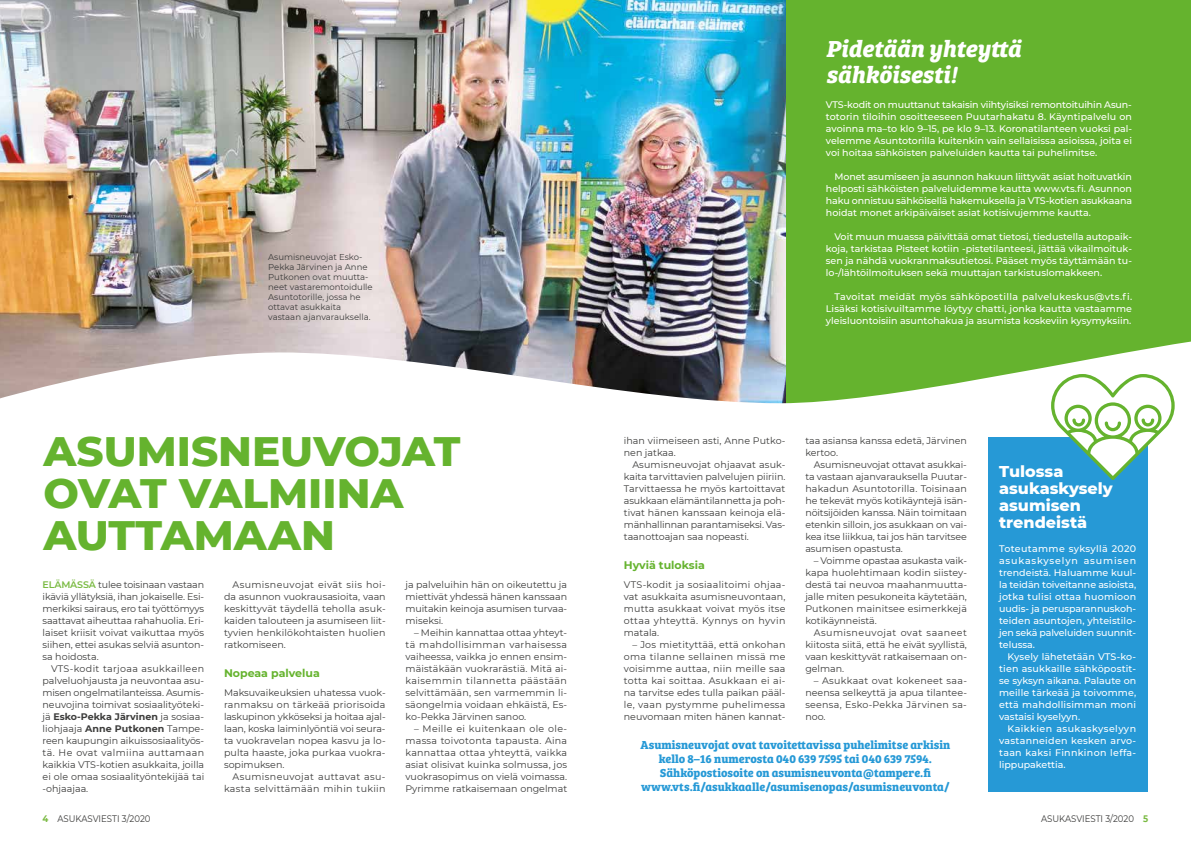
<style>
.page{position:relative;width:1191px;height:842px;background:#fff}
.page>*{position:absolute;margin:0;border:0;box-sizing:border-box;transform-origin:0 0}
.t1{font:800 42px/42px "Montserrat";color:#65b32e}
.t2{font:italic 700 24px/26px "Bree Serif";letter-spacing:-.005em;color:#fff}
.t3{font:800 16px/17px "Montserrat";color:#fff}
.t4{font:700 12px/14px "Bree Serif";color:#2699d6;text-align:center}
.t5{font:700 11px "Montserrat";color:#65b32e}
.t6{font:9.5px/12px "Montserrat";color:#3c3c3b;text-align:justify}
.t7{font:500 9.5px/12px "Montserrat";color:#fff;text-align:justify}
.t8{font:9.5px/12px "Montserrat";letter-spacing:.035em;color:#3c3c3b;text-align:right}
.t9{font:9.5px "Montserrat";color:#3c3c3b;scale:.9 1}
.t10{font:8.5px/10px "Montserrat";color:#3c3c3b}
.s1{font-weight:600;color:#7aba42}
.s2{font-weight:700}
.s3{font-weight:700;color:#7aba42}
</style>
<div class="page">
<div style="left:784px;top:0;width:407px;height:413px;background:#65b32e"></div>
<img style="left:0;top:0;width:785px;height:334px">
<svg style="left:0;top:334px;width:1191px;height:79px"></svg>
<div style="left:988px;top:437px;width:160px;height:354px;background:#2699d6"></div>
<svg style="left:1051px;top:374px;width:123px;height:106px"></svg>
<p class="t10" style="left:268px;top:251px;width:106px">Asumisneuvojat Esko-<br>Pekka Järvinen ja Anne<br>Putkonen ovat muutta&shy;neet vastaremontoidulle<br>Asuntotorille, jossa he ottavat asukkaita vastaan ajanvarauksella.</p>
<h2 class="t2" style="left:826px;top:33px;width:196px">Pidetään yhteyttä sähköisesti!</h2>
<p class="t7" style="left:826px;top:98px;width:308px">VTS-kodit on muuttanut takaisin viihtyisiksi remontoituihin Asun&shy;totorin tiloihin osoitteeseen Puutarhakatu 8. Käyntipalvelu on avoinna ma–to klo 9–15, pe klo 9–13. Koronatilanteen vuoksi pal&shy;velemme Asuntotorilla kuitenkin vain sellaisissa asioissa, joita ei voi hoitaa sähköisten palveluiden kautta tai puhelimitse.</p>
<p class="t7" style="left:826px;top:170px;width:308px;text-indent:9px">Monet asumiseen ja asunnon hakuun liittyvät asiat hoituvatkin helposti sähköisten palveluidemme kautta www.vts.fi. Asunnon haku onnistuu sähköisellä hakemuksella ja VTS-kotien asukkaana hoidat monet arkipäiväiset asiat kotisivujemme kautta.</p>
<p class="t7" style="left:826px;top:230px;width:308px;text-indent:9px">Voit muun muassa päivittää omat tietosi, tiedustella autopaik&shy;koja, tarkistaa Pisteet kotiin -pistetilanteesi, jättää vikailmoituk&shy;sen ja nähdä vuokranmaksutietosi. Pääset myös täyttämään tu&shy;lo-/lähtöilmoituksen sekä muuttajan tarkistuslomakkeen.</p>
<p class="t7" style="left:826px;top:290px;width:308px;text-indent:9px">Tavoitat meidät myös sähköpostilla palvelukeskus@vts.fi.<br>Lisäksi kotisivuiltamme löytyy chatti, jonka kautta vastaamme yleisluontoisiin asuntohakua ja asumista koskeviin kysymyksiin.</p>
<h1 class="t1" style="left:43px;top:427px;width:418px">ASUMISNEUVOJAT<br>OVAT VALMIINA<br>AUTTAMAAN</h1>
<p class="t6" style="left:624px;top:434px;width:163px">ihan viimeiseen asti, Anne Putko&shy;nen jatkaa.</p>
<p class="t6" style="left:805px;top:434px;width:163px">taa asiansa kanssa edetä, Järvinen kertoo.</p>
<p class="t6" style="left:805px;top:458px;width:163px;text-indent:9px">Asumisneuvojat ottavat asukkai&shy;ta vastaan ajanvarauksella Puutar&shy;hakadun Asuntotorilla. Toisinaan he tekevät myös kotikäyntejä isän&shy;nöitsijöiden kanssa. Näin toimitaan etenkin silloin, jos asukkaan on vai&shy;kea itse liikkua, tai jos hän tarvitsee asumisen opastusta.</p>
<p class="t6" style="left:805px;top:554px;width:163px;text-indent:9px">– Voimme opastaa asukasta vaik&shy;kapa huolehtimaan kodin siistey&shy;destä tai neuvoa maahanmuutta&shy;jalle miten pesukoneita käytetään, Putkonen mainitsee esimerkkejä kotikäynneistä.</p>
<p class="t6" style="left:805px;top:626px;width:163px;text-indent:9px">Asumisneuvojat ovat saaneet kiitosta siitä, että he eivät syyllistä, vaan keskittyvät ratkaisemaan on&shy;gelman.</p>
<p class="t6" style="left:805px;top:674px;width:163px;text-indent:9px">– Asukkaat ovat kokeneet saa&shy;neensa selkeyttä ja apua tilantee&shy;seensa, Esko-Pekka Järvinen sa&shy;noo.</p>
<p class="t6" style="left:624px;top:458px;width:163px;text-indent:9px">Asumisneuvojat ohjaavat asuk&shy;kaita tarvittavien palvelujen piiriin.<br>Tarvittaessa he myös kartoittavat asukkaan elämäntilannetta ja poh&shy;tivat hänen kanssaan keinoja elä&shy;mänhallinnan parantamiseksi. Vas&shy;taanottoajan saa nopeasti.</p>
<p class="t5" style="left:624px;top:557px;width:82px">Hyviä tuloksia</p>
<p class="t6" style="left:624px;top:578px;width:163px">VTS-kodit ja sosiaalitoimi ohjaa&shy;vat asukkaita asumisneuvontaan, mutta asukkaat voivat myös itse ottaa yhteyttä. Kynnys on hyvin matala.</p>
<p class="t6" style="left:624px;top:638px;width:163px;text-indent:9px">– Jos mietityttää, että onkohan oma tilanne sellainen missä me voisimme auttaa, niin meille saa totta kai soittaa. Asukkaan ei ai&shy;na tarvitse edes tulla paikan pääl&shy;le, vaan pystymme puhelimessa neuvomaan miten hänen kannat-</p>
<p class="t6" style="left:43px;top:578px;width:163px"><span class="s1">ELÄMÄSSÄ</span> tulee toisinaan vastaan ikäviä yllätyksiä, ihan jokaiselle. Esi&shy;merkiksi sairaus, ero tai työttömyys saattavat aiheuttaa rahahuolia. Eri&shy;laiset kriisit voivat vaikuttaa myös siihen, ettei asukas selviä asunton&shy;sa hoidosta.</p>
<p class="t6" style="left:43px;top:662px;width:163px;text-indent:9px">VTS-kodit tarjoaa asukkailleen palveluohjausta ja neuvontaa asu&shy;misen ongelmatilanteissa. Asumis&shy;neuvojina toimivat sosiaalityöteki&shy;jä <span class="s2">Esko-Pekka Järvinen</span> ja sosiaa&shy;liohjaaja <span class="s2">Anne Putkonen</span> Tampe&shy;reen kaupungin aikuissosiaalityös&shy;tä. He ovat valmiina auttamaan kaikkia VTS-kotien asukkaita, joilla ei ole omaa sosiaalityöntekijää tai -ohjaajaa.</p>
<p class="t6" style="left:224px;top:578px;width:163px;text-indent:9px">Asumisneuvojat eivät siis hoi&shy;da asunnon vuokrausasioita, vaan keskittyvät täydellä teholla asuk&shy;kaiden talouteen ja asumiseen liit&shy;tyvien henkilökohtaisten huolien ratkomiseen.</p>
<p class="t5" style="left:224px;top:665px;width:97px">Nopeaa palvelua</p>
<p class="t6" style="left:224px;top:686px;width:163px">Maksuvaikeuksien uhatessa vuok&shy;ranmaksu on tärkeää priorisoida laskupinon ykköseksi ja hoitaa ajal&shy;laan, koska laiminlyöntiä voi seura&shy;ta vuokravelan nopea kasvu ja lo&shy;pulta haaste, joka purkaa vuokra&shy;sopimuksen.</p>
<p class="t8" style="left:224px;top:770px;width:163px">Asumisneuvojat auttavat asu&shy;kasta selvittämään mihin tukiin</p>
<p class="t6" style="left:405px;top:578px;width:163px">ja palveluihin hän on oikeutettu ja miettivät yhdessä hänen kanssaan muitakin keinoja asumisen turvaa&shy;miseksi.</p>
<p class="t6" style="left:405px;top:626px;width:163px;text-indent:9px">– Meihin kannattaa ottaa yhteyt&shy;tä mahdollisimman varhaisessa vaiheessa, vaikka jo ennen ensim&shy;mäistäkään vuokrarästiä. Mitä ai&shy;kaisemmin tilannetta päästään selvittämään, sen varmemmin li&shy;säongelmia voidaan ehkäistä, Es&shy;ko-Pekka Järvinen sanoo.</p>
<p class="t6" style="left:405px;top:722px;width:163px;text-indent:9px">– Meille ei kuitenkaan ole ole&shy;massa toivotonta tapausta. Aina kannattaa ottaa yhteyttä, vaikka asiat olisivat kuinka solmussa, jos vuokrasopimus on vielä voimassa.<br>Pyrimme ratkaisemaan ongelmat</p>
<p class="t4" style="left:640px;top:737px;width:311px">Asumisneuvojat ovat tavoitettavissa puhelimitse arkisin kello 8–16 numerosta 040 639 7595 tai 040 639 7594.<br>Sähköpostiosoite on asumisneuvonta@tampere.fi www.vts.fi/asukkaalle/asumisenopas/asumisneuvonta/</p>
<h3 class="t3" style="left:999px;top:462px;width:115px">Tulossa asukaskysely asumisen trendeistä</h3>
<p class="t7" style="left:999px;top:542px;width:139px">Toteutamme syksyllä 2020 asukaskyselyn asumisen trendeistä. Haluamme kuul&shy;la teidän toiveitanne asioista, jotka tulisi ottaa huomioon uudis- ja perusparannuskoh&shy;teiden asuntojen, yhteistilo&shy;jen sekä palveluiden suunnit&shy;telussa.</p>
<p class="t7" style="left:999px;top:650px;width:139px;text-indent:9px">Kysely lähetetään VTS-ko&shy;tien asukkaille sähköpostit&shy;se syksyn aikana. Palaute on meille tärkeää ja toivomme, että mahdollisimman moni vastaisi kyselyyn.</p>
<p class="t7" style="left:999px;top:722px;width:139px;text-indent:9px">Kaikkien asukaskyselyyn vastanneiden kesken arvo&shy;taan kaksi Finnkinon leffa&shy;lippupakettia.</p>
<p class="t9" style="left:43px;top:812px;width:121px"><span class="s3">4</span> ASUKASVIESTI 3/2020</p>
<p class="t9" style="left:1041px;top:812px;width:121px">ASUKASVIESTI 3/2020 <span class="s3">5</span></p>
</div>
